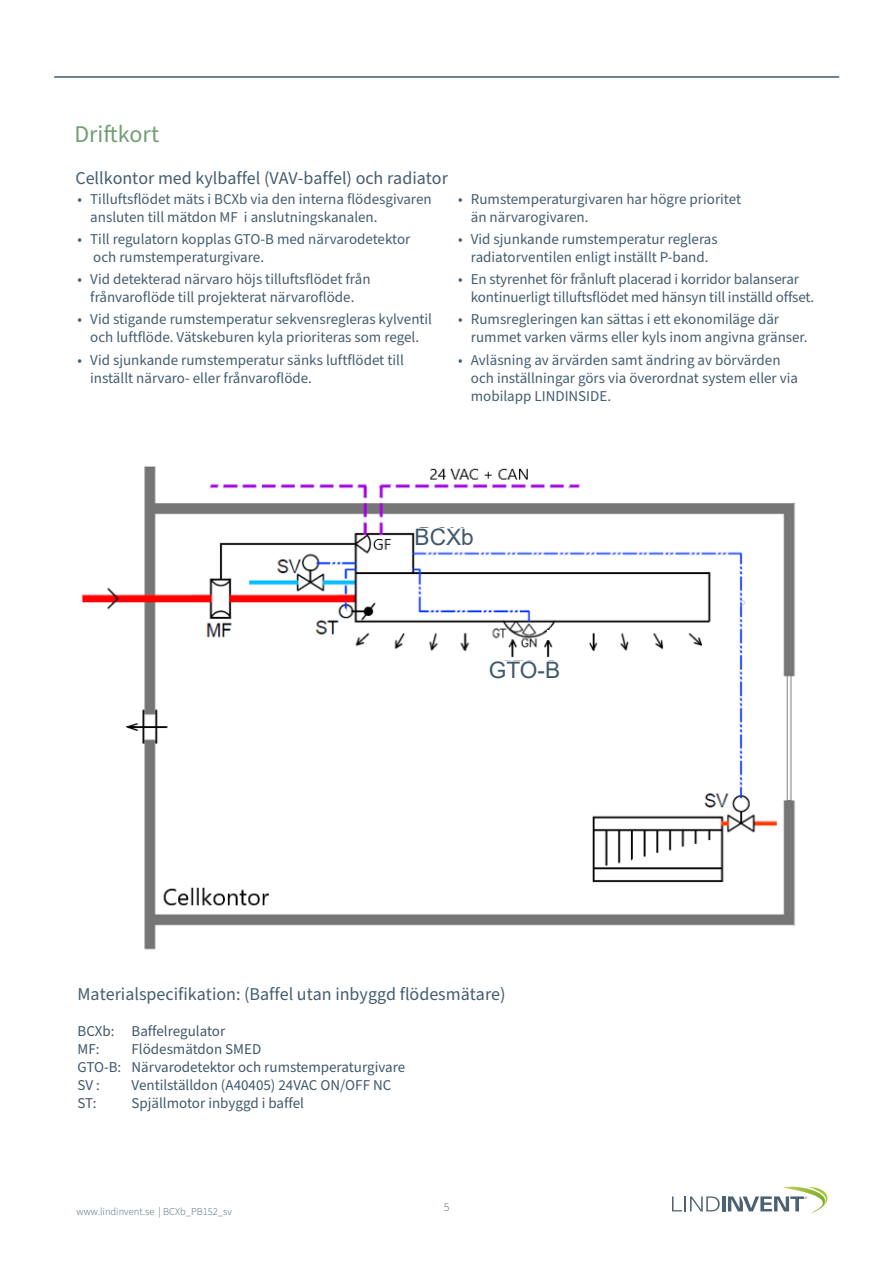
<style>
.page{position:relative;width:893px;height:1263px;background:#fff}
.page>*{position:absolute;margin:0;border:0;box-sizing:border-box;transform-origin:0 0}
.Rubrik_1{font:24px "Source Sans Pro";color:#739e76}
.Brödtext{font:22.65px "Arial";color:#3f596b}
.Rubrik_2{font:18px "Source Sans Pro";color:#445d6f}
.t1{font:15px/18px "Source Sans Pro";color:#445d6f}
.Brödtext-2{font:15px "Source Sans Pro";color:#3f596b}
.t2{font:300 12px "Source Sans Pro";color:#445d6f}
.t3{font:300 10.5px "Source Sans Pro";color:#445d6f}
.t4{font:300 6.15px "Source Sans Pro";color:#4d6172}
</style>
<div class="page">
<svg style="left:672px;top:1196px;width:48px;height:15px"></svg>
<hr style="left:722px;top:1196px;width:3px;height:15px;background:#4c6172">
<svg style="left:728px;top:1187px;width:100px;height:25px"></svg>
<hr style="left:54px;top:76px;width:785px;height:2px;background:#3f596b">
<img style="left:81px;top:466px;width:715px;height:484px">
<div style="left:415px;top:528px;width:67px;height:22px;background:#fff"></div>
<div style="left:489px;top:661px;width:93px;height:22px;background:#fff"></div>
<div style="left:552px;top:626px;width:24px;height:14px;background:#fff"></div>
<div style="left:547px;top:630px;width:10px;height:9px;background:#fff"></div>
<p class="Rubrik_1" style="left:74px;top:118px;width:86px">Driftkort</p>
<p class="Rubrik_2" style="left:75px;top:166px;width:374px">Cellkontor med kylbaffel (VAV-baffel) och radiator</p>
<p class="t1" style="left:90px;top:190px;width:343px;text-indent:-13px">• Tilluftsflödet mäts i BCXb via den interna flödesgivaren ansluten till mätdon MF i anslutningskanalen.</p>
<p class="t1" style="left:93px;top:230px;width:319px;text-indent:-16px">• Till regulatorn kopplas GTO-B med närvarodetektor och rumstemperaturgivare.</p>
<p class="t1" style="left:78px;top:271px;width:295px;text-align:center">• Vid detekterad närvaro höjs tilluftsflödet från frånvaroflöde till projekterat närvaroflöde.</p>
<p class="t1" style="left:78px;top:311px;width:356px;text-align:center">• Vid stigande rumstemperatur sekvensregleras kylventil och luftflöde. Vätskeburen kyla prioriteras som regel.</p>
<p class="t1" style="left:90px;top:351px;width:315px;text-indent:-13px">• Vid sjunkande rumstemperatur sänks luftflödet till inställt närvaro- eller frånvaroflöde.</p>
<p class="t1" style="left:471px;top:190px;width:272px;text-indent:-13px">• Rumstemperaturgivaren har högre prioritet än närvarogivaren.</p>
<p class="t1" style="left:458px;top:230px;width:261px;text-align:center">• Vid sjunkande rumstemperatur regleras radiatorventilen enligt inställt P-band.</p>
<p class="t1" style="left:471px;top:271px;width:345px;text-indent:-13px">• En styrenhet för frånluft placerad i korridor balanserar kontinuerligt tilluftsflödet med hänsyn till inställd offset.</p>
<p class="t1" style="left:471px;top:311px;width:338px;text-indent:-13px">• Rumsregleringen kan sättas i ett ekonomiläge där rummet varken värms eller kyls inom angivna gränser.</p>
<p class="t1" style="left:471px;top:351px;width:329px;text-indent:-13px">• Avläsning av ärvärden samt ändring av börvärden och inställningar görs via överordnat system eller via mobilapp LINDINSIDE.</p>
<p class="Brödtext" style="left:415px;top:521px;width:61px">BCXb</p>
<p class="Brödtext" style="left:489px;top:654px;width:73px">GTO-B</p>
<p class="Rubrik_2" style="left:78px;top:982px;width:430px">Materialspecifikation: (Baffel utan inbyggd flödesmätare)</p>
<p class="Brödtext-2" style="left:78px;top:1021px;width:149px">BCXb: Baffelregulator</p>
<p class="Brödtext-2" style="left:78px;top:1039px;width:24px">MF:</p>
<p class="Brödtext-2" style="left:132px;top:1039px;width:131px">Flödesmätdon SMED</p>
<p class="Brödtext-2" style="left:78px;top:1057px;width:329px">GTO-B: Närvarodetektor och rumstemperaturgivare</p>
<p class="Brödtext-2" style="left:78px;top:1075px;width:24px">SV :</p>
<p class="Brödtext-2" style="left:132px;top:1075px;width:261px">Ventilställdon (A40405) 24VAC ON/OFF NC</p>
<p class="Brödtext-2" style="left:78px;top:1093px;width:21px">ST:</p>
<p class="Brödtext-2" style="left:132px;top:1093px;width:174px">Spjällmotor inbyggd i baffel</p>
<p class="t3" style="left:77px;top:1205px;width:157px">www.lindinvent.se | BCXb_PB152_sv</p>
<p class="t2" style="left:444px;top:1199px;width:7px">5</p>
<p class="t4" style="left:805px;top:1195px;width:4px">®</p>
</div>
